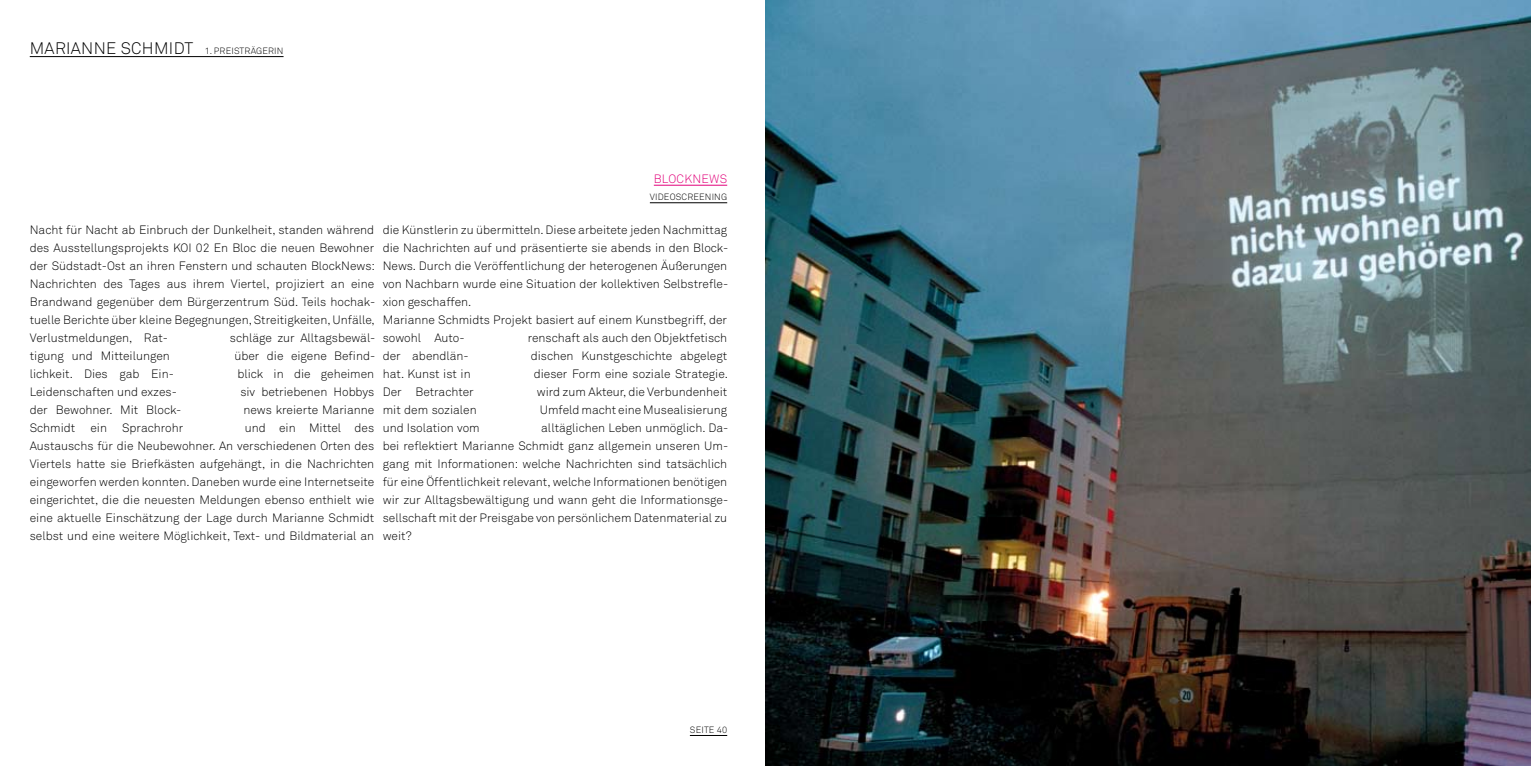
<style>
.page{position:relative;width:1531px;height:766px;background:#fff}
.page>*{position:absolute;margin:0;border:0;box-sizing:border-box;transform-origin:0 0}
.t1{font:300 16.5px "Akkurat";letter-spacing:.02em;color:#000}
.t2{font:300 12px/18px "Akkurat";color:#000;text-align:justify}
.t3{font:300 12px "Akkurat";letter-spacing:.02em;color:#e2007a}
.t4{font:300 9px "Akkurat";letter-spacing:.02em;color:#000}
.s1{font-size:9px}
</style>
<div class="page">
<hr style="left:654px;top:185px;width:73px;height:1px;background:#e2007a">
<hr style="left:650px;top:202px;width:77px;height:1px;background:#000">
<hr style="left:30px;top:56px;width:254px;height:1px;background:#000">
<hr style="left:690px;top:735px;width:37px;height:1px;background:#000">
<img style="left:765px;top:0;width:766px;height:765px">
<h1 class="t1" style="left:30px;top:38px;width:255px">Marianne Schmidt <span class="s1">1. Preisträgerin</span></h1>
<p class="t3" style="left:654px;top:171px;width:75px">B lockN ews</p>
<p class="t4" style="left:650px;top:192px;width:79px">Videoscreening</p>
<p class="t2" style="left:30px;top:221px;width:347px">Nacht für Nacht ab Einbruch der Dunkelheit, standen während des Ausstellungsprojekts KOI 02 En Bloc die neuen Bewohner der Südstadt-Ost an ihren Fenstern und schauten BlockN ews:<br>Nachrichten des Tages aus ihrem Viertel, projiziert an eine Brandwand gegenüber dem Bürgerzentrum Süd. Teils hochak&shy;tuelle Berichte über kleine Begegnungen, Streitigkeiten, U nfälle, Verlustmeldungen, Rat-</p>
<p class="t2" style="left:230px;top:329px;width:147px">schläge zur Alltagsbewäl-</p>
<p class="t2" style="left:30px;top:347px;width:142px">tigung und M itteilungen</p>
<p class="t2" style="left:234px;top:347px;width:142px">über die eigene Befind-</p>
<p class="t2" style="left:30px;top:365px;width:146px">lichkeit. Dies gab Ein-</p>
<p class="t2" style="left:237px;top:365px;width:138px">blick in die geheimen</p>
<p class="t2" style="left:30px;top:383px;width:149px">Leidenschaften und exzes-</p>
<p class="t2" style="left:240px;top:383px;width:135px">siv betriebenen Hobbys</p>
<p class="t2" style="left:30px;top:401px;width:153px">der Bewohner. M it Block-</p>
<p class="t2" style="left:243px;top:401px;width:132px">news kreierte Marianne</p>
<p class="t2" style="left:30px;top:419px;width:47px">Schmidt</p>
<p class="t2" style="left:90px;top:419px;width:18px">ein</p>
<p class="t2" style="left:122px;top:419px;width:63px">Sprachrohr</p>
<p class="t2" style="left:30px;top:419px;width:346px;text-indent:215px">und ein M ittel des Austauschs für die Neubewohner. An verschiedenen Orten des Viertels hatte sie Briefkästen aufgehängt, in die N achrichten eingeworfen werden konnten. Daneben wurde eine I nternetseite eingerichtet, die die neuesten Meldungen ebenso enthielt wie eine aktuelle Einschätzung der Lage durch Marianne Schmidt selbst und eine weitere Möglichkeit, Text- und Bildmaterial an</p>
<p class="t2" style="left:383px;top:221px;width:347px;text-align:left">die Künstlerin zu übermitteln. Diese arbeitete jeden N achmittag die Nachrichten auf und präsentierte sie abends in den Block-News. Durch die Veröffentlichung der heterogenen Äußerungen von N achbarn wurde eine Situation der kollektiven Selbstrefle&shy;xion geschaffen.<br>M arianne Schmidts Projekt basiert auf einem Kunstbegriff, der sowohl Auto-</p>
<p class="t2" style="left:528px;top:329px;width:201px">renschaft als auch den Objektfetisch</p>
<p class="t2" style="left:383px;top:347px;width:87px">der abendlän-</p>
<p class="t2" style="left:531px;top:347px;width:198px">dischen Kunstgeschichte abgelegt</p>
<p class="t2" style="left:383px;top:365px;width:89px">hat. Kunst ist in</p>
<p class="t2" style="left:534px;top:365px;width:196px">dieser Form eine soziale Strategie.</p>
<p class="t2" style="left:383px;top:383px;width:92px">Der Betrachter</p>
<p class="t2" style="left:537px;top:383px;width:192px">wird zum Akteur, die Verbundenheit</p>
<p class="t2" style="left:383px;top:401px;width:95px">mit dem sozialen</p>
<p class="t2" style="left:540px;top:401px;width:189px">U mfeld macht eine M usealisierung</p>
<p class="t2" style="left:383px;top:419px;width:98px">und Isolation vom</p>
<p class="t2" style="left:383px;top:419px;width:347px;text-indent:158px">alltäglichen Leben unmöglich. Da&shy;bei reflektiert Marianne Schmidt ganz allgemein unseren U m&shy;gang mit I nformationen: welche Nachrichten sind tatsächlich für eine Öffentlichkeit relevant, welche I nformationen benötigen wir zur Alltagsbewältigung und wann geht die I nformationsge&shy;sellschaft mit der Preisgabe von persönlichem Datenmaterial zu weit?</p>
<p class="t4" style="left:690px;top:724px;width:39px">Seite 40</p>
</div>
